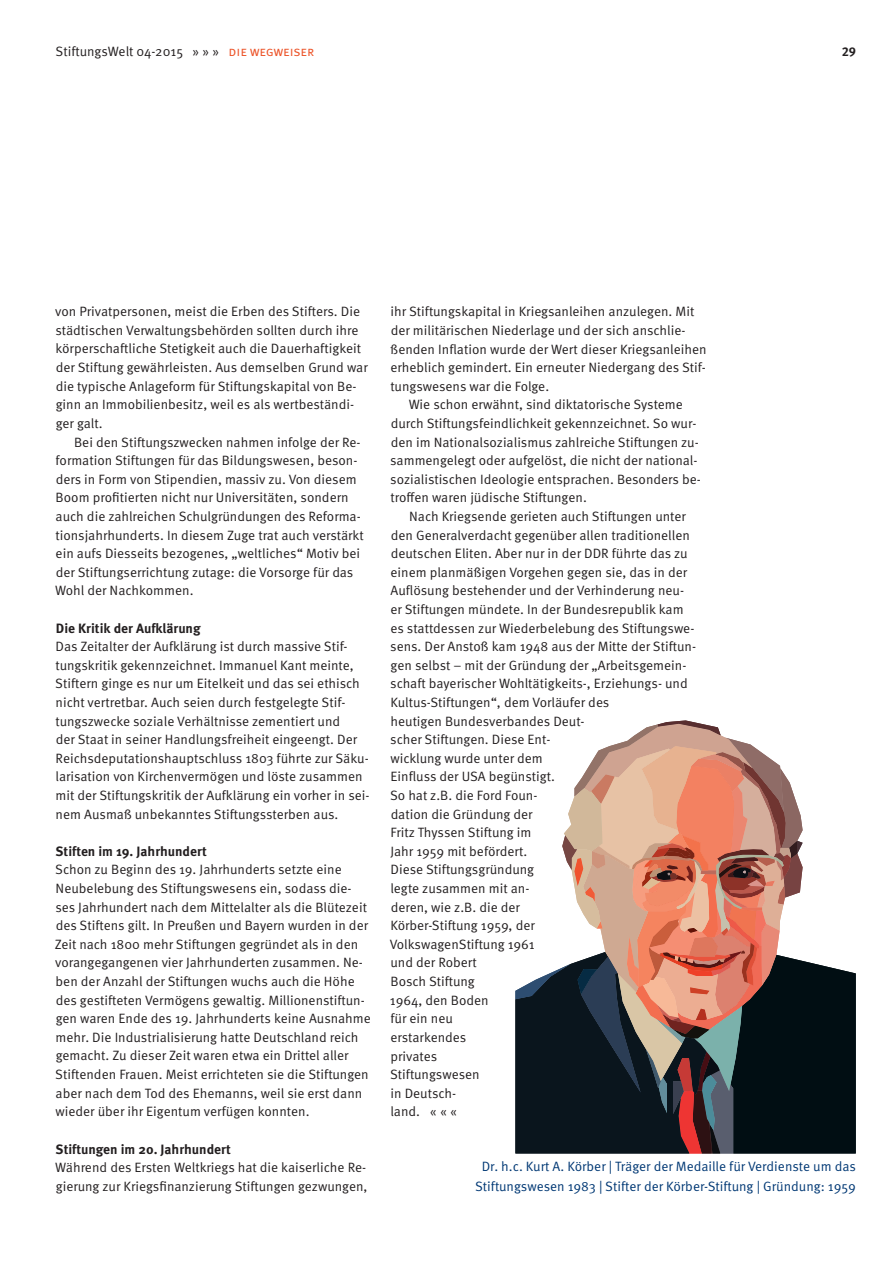
<style>
.page{position:relative;width:893px;height:1263px;background:#fff}
.page>*{position:absolute;margin:0;border:0;box-sizing:border-box;transform-origin:0 0}
.t1{font:13.5px/18.6px "Meta Pro";color:#231f20}
.t2{font:13.5px/19.5px "Meta Pro";color:#013874;text-align:center}
.t3{font:700 13.5px "Meta Pro";color:#231f20}
.t4{font:700 12.75px "Meta Pro";color:#231f20}
.s1{color:#ec5328}
</style>
<div class="page">
<svg style="left:515px;top:720px;width:341px;height:433px"></svg>
<p class="t1" style="left:56px;top:42px;width:260px">StiftungsWelt 04-2015 » » » <span class="s1">Die Wegweiser</span></p>
<p class="t4" style="left:842px;top:43px;width:16px">29</p>
<p class="t1" style="left:55px;top:303px;width:314px">von Privatpersonen, meist die Erben des Stifters. Die städtischen Verwaltungsbehörden sollten durch ihre körperschaftliche Stetigkeit auch die Dauerhaftigkeit der Stiftung gewährleisten. Aus demselben Grund war die typische Anlageform für Stiftungskapital von Be&shy;ginn an Immobilienbesitz, weil es als wertbeständi&shy;ger galt.</p>
<p class="t1" style="left:55px;top:433px;width:310px;text-indent:19px">Bei den Stiftungszwecken nahmen infolge der Re&shy;formation Stiftungen für das Bildungswesen, beson&shy;ders in Form von Stipendien, massiv zu. Von diesem Boom profitierten nicht nur Universitäten, sondern auch die zahlreichen Schulgründungen des Reforma&shy;tionsjahrhunderts. In diesem Zuge trat auch verstärkt ein aufs Diesseits bezogenes, „weltliches“ Motiv bei der Stiftungserrichtung zutage: die Vorsorge für das Wohl der Nachkommen.</p>
<p class="t3" style="left:56px;top:619px;width:146px">Die Kritik der Aufklärung</p>
<p class="t1" style="left:55px;top:638px;width:316px">Das Zeitalter der Aufklärung ist durch massive Stif&shy;tungskritik gekennzeichnet. Immanuel Kant meinte, Stiftern ginge es nur um Eitelkeit und das sei ethisch nicht vertretbar. Auch seien durch festgelegte Stif&shy;tungszwecke soziale Verhältnisse zementiert und<br>der Staat in seiner Handlungsfreiheit eingeengt. Der Reichsdeputationshauptschluss 1803 führte zur Säku&shy;larisation von Kirchenvermögen und löste zusammen mit der Stiftungskritik der Aufklärung ein vorher in sei&shy;nem Ausmaß unbekanntes Stiftungssterben aus.</p>
<p class="t3" style="left:56px;top:842px;width:153px">Stiften im 19. Jahrhundert</p>
<p class="t1" style="left:55px;top:861px;width:318px">Schon zu Beginn des 19. Jahrhunderts setzte eine Neubelebung des Stiftungswesens ein, sodass die&shy;ses Jahrhundert nach dem Mittelalter als die Blütezeit des Stiftens gilt. In Preußen und Bayern wurden in der Zeit nach 1800 mehr Stiftungen gegründet als in den vorangegangenen vier Jahrhunderten zusammen. Ne&shy;ben der Anzahl der Stiftungen wuchs auch die Höhe des gestifteten Vermögens gewaltig. Millionenstiftun&shy;gen waren Ende des 19. Jahrhunderts keine Ausnahme mehr. Die Industrialisierung hatte Deutschland reich gemacht. Zu dieser Zeit waren etwa ein Drittel aller Stiftenden Frauen. Meist errichteten sie die Stiftungen aber nach dem Tod des Ehemanns, weil sie erst dann wieder über ihr Eigentum verfügen konnten.</p>
<p class="t3" style="left:56px;top:1140px;width:177px">Stiftungen im 20. Jahrhundert</p>
<p class="t1" style="left:55px;top:1158px;width:314px">Während des Ersten Weltkriegs hat die kaiserliche Re&shy;gierung zur Kriegsfinanzierung Stiftungen gezwungen,</p>
<p class="t1" style="left:390px;top:303px;width:305px">ihr Stiftungskapital in Kriegsanleihen anzulegen. Mit</p>
<p class="t1" style="left:391px;top:321px;width:296px">der militärischen Niederlage und der sich anschlie-</p>
<p class="t1" style="left:391px;top:340px;width:318px">ßenden Inflation wurde der Wert dieser Kriegsanleihen</p>
<p class="t1" style="left:391px;top:359px;width:317px">erheblich gemindert. Ein erneuter Niedergang des Stif-</p>
<p class="t1" style="left:390px;top:377px;width:160px">tungswesens war die Folge.</p>
<p class="t1" style="left:409px;top:396px;width:276px">Wie schon erwähnt, sind diktatorische Systeme</p>
<p class="t1" style="left:391px;top:414px;width:307px">durch Stiftungsfeindlichkeit gekennzeichnet. So wur-</p>
<p class="t1" style="left:391px;top:433px;width:310px">den im Nationalsozialismus zahlreiche Stiftungen zu-</p>
<p class="t1" style="left:390px;top:452px;width:309px">sammengelegt oder aufgelöst, die nicht der national-</p>
<p class="t1" style="left:390px;top:470px;width:312px">sozialistischen Ideologie entsprachen. Besonders be-</p>
<p class="t1" style="left:390px;top:489px;width:198px">troffen waren jüdische Stiftungen.</p>
<p class="t1" style="left:409px;top:507px;width:278px">Nach Kriegsende gerieten auch Stiftungen unter</p>
<p class="t1" style="left:391px;top:526px;width:301px">den Generalverdacht gegenüber allen traditionellen</p>
<p class="t1" style="left:391px;top:545px;width:298px">deutschen Eliten. Aber nur in der DDR führte das zu</p>
<p class="t1" style="left:391px;top:563px;width:298px">einem planmäßigen Vorgehen gegen sie, das in der</p>
<p class="t1" style="left:391px;top:582px;width:295px">Auflösung bestehender und der Verhinderung neu-</p>
<p class="t1" style="left:391px;top:600px;width:295px">er Stiftungen mündete. In der Bundesrepublik kam</p>
<p class="t1" style="left:391px;top:619px;width:305px">es stattdessen zur Wiederbelebung des Stiftungswe-</p>
<p class="t1" style="left:390px;top:638px;width:307px">sens. Der Anstoß kam 1948 aus der Mitte der Stiftun-</p>
<p class="t1" style="left:391px;top:656px;width:297px">gen selbst – mit der Gründung der „Arbeitsgemein-</p>
<p class="t1" style="left:390px;top:675px;width:299px">schaft bayerischer Wohltätigkeits-, Erziehungs- und</p>
<p class="t1" style="left:391px;top:693px;width:220px">Kultus-Stiftungen“, dem Vorläufer des</p>
<p class="t1" style="left:390px;top:712px;width:196px">heutigen Bundesverbandes Deut-</p>
<p class="t1" style="left:390px;top:731px;width:162px">scher Stiftungen. Diese Ent-</p>
<p class="t1" style="left:390px;top:749px;width:154px">wicklung wurde unter dem</p>
<p class="t1" style="left:391px;top:768px;width:166px">Einfluss der USA begünstigt.</p>
<p class="t1" style="left:390px;top:786px;width:149px">So hat z.B. die Ford Foun-</p>
<p class="t1" style="left:391px;top:805px;width:144px">dation die Gründung der</p>
<p class="t1" style="left:390px;top:824px;width:142px">Fritz Thyssen Stiftung im</p>
<p class="t1" style="left:390px;top:842px;width:138px">Jahr 1959 mit befördert.</p>
<p class="t1" style="left:390px;top:861px;width:145px">Diese Stiftungsgründung</p>
<p class="t1" style="left:390px;top:879px;width:140px">legte zusammen mit an-</p>
<p class="t1" style="left:391px;top:898px;width:131px">deren, wie z.B. die der</p>
<p class="t1" style="left:390px;top:917px;width:146px">Körber-Stiftung 1959, der</p>
<p class="t1" style="left:390px;top:935px;width:147px">VolkswagenStiftung 1961</p>
<p class="t1" style="left:390px;top:954px;width:88px">und der Robert</p>
<p class="t1" style="left:391px;top:972px;width:86px">Bosch Stiftung</p>
<p class="t1" style="left:390px;top:991px;width:100px">1964, den Boden</p>
<p class="t1" style="left:390px;top:1010px;width:64px">für ein neu</p>
<p class="t1" style="left:391px;top:1028px;width:77px">erstarkendes</p>
<p class="t1" style="left:391px;top:1047px;width:48px">privates</p>
<p class="t1" style="left:390px;top:1065px;width:91px">Stiftungswesen</p>
<p class="t1" style="left:391px;top:1084px;width:67px">in Deutsch-</p>
<p class="t1" style="left:390px;top:1103px;width:68px">land. « « «</p>
<p class="t2" style="left:475px;top:1157px;width:382px">Dr. h.c. Kurt A. Körber | Träger der Medaille für Verdienste um das<br>Stiftungswesen 1983 | Stifter der Körber-Stiftung | Gründung: 1959</p>
</div>
